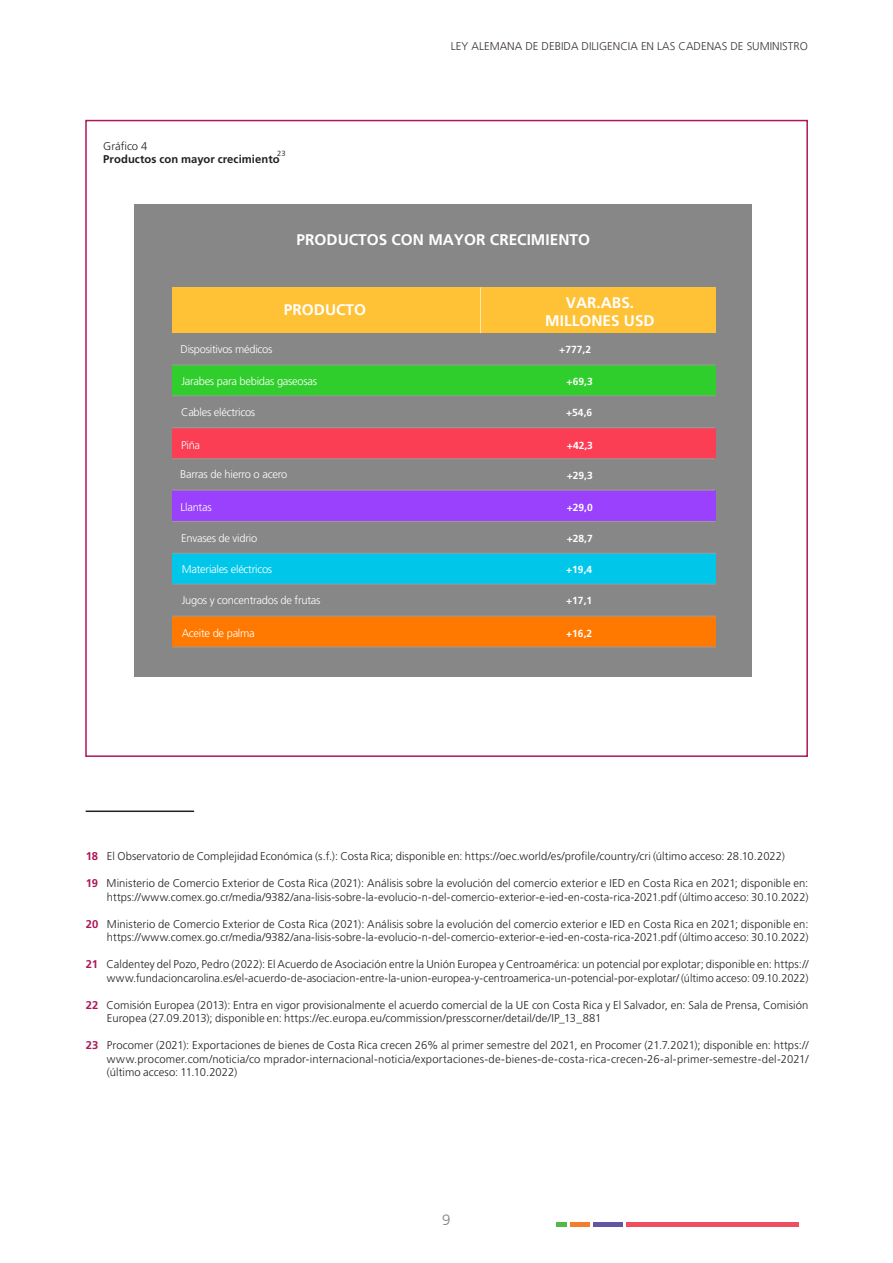
<style>
.page{position:relative;width:893px;height:1263px;background:#fff}
.page>*{position:absolute;margin:0;border:0;box-sizing:border-box;transform-origin:0 0}
.t1{font:700 15.45px/18.5px "Frutiger LT Pro";color:#fff;text-align:center}
.t2{font:300 15px "Frutiger LT";color:#808285}
.Nota_pie_de_página{font:300 11.25px/13.5px "Frutiger LT Pro";letter-spacing:.01em;color:#231f20;text-align:right}
.t3{font:300 11.25px "Frutiger LT";color:#3b3532}
.Nota_pie_de_página-2{font:700 11.25px "Frutiger LT Pro";letter-spacing:.005em;color:#231f20}
.t4{font:300 11.1px "Frutiger LT Pro";letter-spacing:-.025em;color:#fff}
.t5{font:700 10.2px "Frutiger LT Pro";color:#fff}
.Texto_general_justif{font:300 7.5px "Frutiger LT Pro";color:#000001}
.s1{font-weight:700;color:#ae1658}
</style>
<div class="page">
<div style="left:135px;top:204px;width:617px;height:473px;background:#878787"></div>
<div style="left:172px;top:365px;width:543px;height:31px;background:#30ce2c"></div>
<div style="left:172px;top:428px;width:543px;height:31px;background:#fc3e55"></div>
<div style="left:172px;top:490px;width:543px;height:31px;background:#9a41fe"></div>
<hr style="left:172px;top:365px;width:543px;height:1px;background:#9c9b9b">
<hr style="left:172px;top:396px;width:543px;height:1px;background:#9c9b9b">
<hr style="left:172px;top:458px;width:543px;height:1px;background:#9c9b9b">
<hr style="left:172px;top:490px;width:543px;height:1px;background:#9c9b9b">
<hr style="left:172px;top:427px;width:543px;height:1px;background:#9c9b9b">
<div style="left:172px;top:288px;width:544px;height:45px;background:#ffc135"></div>
<div style="left:173px;top:553px;width:543px;height:31px;background:#00c7ea"></div>
<div style="left:173px;top:616px;width:543px;height:31px;background:#ff7900"></div>
<hr style="left:173px;top:553px;width:543px;height:1px;background:#9c9b9b">
<hr style="left:173px;top:584px;width:543px;height:1px;background:#9c9b9b">
<hr style="left:173px;top:647px;width:543px;height:1px;background:#9c9b9b">
<hr style="left:173px;top:616px;width:543px;height:1px;background:#9c9b9b">
<hr style="left:172px;top:521px;width:543px;height:1px;background:#9c9b9b">
<svg style="left:480px;top:287px;width:1px;height:46px"></svg>
<hr style="left:86px;top:810px;width:108px;height:2px;background:#231f20">
<hr style="left:626px;top:1222px;width:173px;height:4px;background:#ef4d60">
<hr style="left:593px;top:1222px;width:30px;height:4px;background:#6156a4">
<hr style="left:570px;top:1222px;width:20px;height:4px;background:#f47d2c">
<hr style="left:556px;top:1222px;width:11px;height:4px;background:#51b948">
<p class="t3" style="left:451px;top:39px;width:358px">LEY ALEMANA DE DEBIDA DILIGENCIA EN LAS CADENAS DE SUMINISTRO</p>
<p class="Nota_pie_de_página" style="left:103px;top:139px;width:46px">Gráfico 4</p>
<p class="Nota_pie_de_página-2" style="left:103px;top:153px;width:178px">Productos con mayor crecimiento</p>
<p class="Texto_general_justif" style="left:277px;top:149px;width:10px">23</p>
<p class="t1" style="left:297px;top:230px;width:295px">PRODUCTOS CON MAYOR CRECIMIENTO</p>
<p class="t1" style="left:284px;top:300px;width:84px">PRODUCTO</p>
<p class="t1" style="left:545px;top:293px;width:111px">VAR.ABS.<br>MILLONES USD</p>
<p class="t5" style="left:559px;top:344px;width:33px">+777,2</p>
<p class="t5" style="left:567px;top:375px;width:28px">+69,3</p>
<p class="t5" style="left:566px;top:406px;width:28px">+54,6</p>
<p class="t5" style="left:567px;top:439px;width:28px">+42,3</p>
<p class="t5" style="left:567px;top:469px;width:28px">+29,3</p>
<p class="t5" style="left:567px;top:501px;width:28px">+29,0</p>
<p class="t5" style="left:567px;top:532px;width:28px">+28,7</p>
<p class="t5" style="left:566px;top:563px;width:28px">+19,4</p>
<p class="t5" style="left:566px;top:595px;width:28px">+17,1</p>
<p class="t5" style="left:566px;top:627px;width:28px">+16,2</p>
<p class="t4" style="left:181px;top:343px;width:93px">Dispositivos médicos</p>
<p class="t4" style="left:181px;top:374px;width:137px">Jarabes para bebidas gaseosas</p>
<p class="t4" style="left:181px;top:406px;width:76px">Cables eléctricos</p>
<p class="t4" style="left:181px;top:438px;width:21px">Piña</p>
<p class="t4" style="left:180px;top:468px;width:109px">Barras de hierro o acero</p>
<p class="t4" style="left:181px;top:500px;width:33px">Llantas</p>
<p class="t4" style="left:181px;top:531px;width:77px">Envases de vidrio</p>
<p class="t4" style="left:182px;top:563px;width:92px">Materiales eléctricos</p>
<p class="t4" style="left:182px;top:594px;width:140px">Jugos y concentrados de frutas</p>
<p class="t4" style="left:182px;top:626px;width:74px">Aceite de palma</p>
<p class="Nota_pie_de_página" style="left:86px;top:850px;width:701px"><span class="s1">18</span> El Observatorio de Complejidad Económica (s.f.): Costa Rica; disponible en: https://oec.world/es/profile/country/cri (último acceso: 28.10.2022)</p>
<p class="Nota_pie_de_página" style="left:86px;top:877px;width:724px"><span class="s1">19</span> Ministerio de Comercio Exterior de Costa Rica (2021): Análisis sobre la evolución del comercio exterior e IED en Costa Rica en 2021; disponible en: https://www.comex.go.cr/media/9382/ana-lisis-sobre-la-evolucio-n-del-comercio-exterior-e-ied-en-costa-rica-2021.pdf (último acceso: 30.10.2022)</p>
<p class="Nota_pie_de_página" style="left:86px;top:917px;width:724px"><span class="s1">20</span> Ministerio de Comercio Exterior de Costa Rica (2021): Análisis sobre la evolución del comercio exterior e IED en Costa Rica en 2021; disponible en: https://www.comex.go.cr/media/9382/ana-lisis-sobre-la-evolucio-n-del-comercio-exterior-e-ied-en-costa-rica-2021.pdf (último acceso: 30.10.2022)</p>
<p class="Nota_pie_de_página" style="left:86px;top:958px;width:724px"><span class="s1">21</span> Caldentey del Pozo, Pedro (2022): El Acuerdo de Asociación entre la Unión Europea y Centroamérica: un potencial por explotar; disponible en: https:// www.fundacioncarolina.es/el-acuerdo-de-asociacion-entre-la-union-europea-y-centroamerica-un-potencial-por-explotar/ (último acceso: 09.10.2022)</p>
<p class="Nota_pie_de_página" style="left:107px;top:998px;width:703px;text-align:left;text-indent:-21px"><span class="s1">22</span> Comisión Europea (2013): Entra en vigor provisionalmente el acuerdo comercial de la UE con Costa Rica y El Salvador, en: Sala de Prensa, Comisión<br>Europea (27.09.2013); disponible en: https://ec.europa.eu/commission/presscorner/detail/de/IP_13_881</p>
<p class="Nota_pie_de_página" style="left:107px;top:1039px;width:703px;text-align:justify;text-indent:-21px"><span class="s1">23</span> Procomer (2021): Exportaciones de bienes de Costa Rica crecen 26% al primer semestre del 2021, en Procomer (21.7.2021); disponible en: https:// www.procomer.com/noticia/co mprador-internacional-noticia/exportaciones-de-bienes-de-costa-rica-crecen-26-al-primer-semestre-del-2021/ (último acceso: 11.10.2022)</p>
<p class="t2" style="left:442px;top:1211px;width:10px">9</p>
</div>
